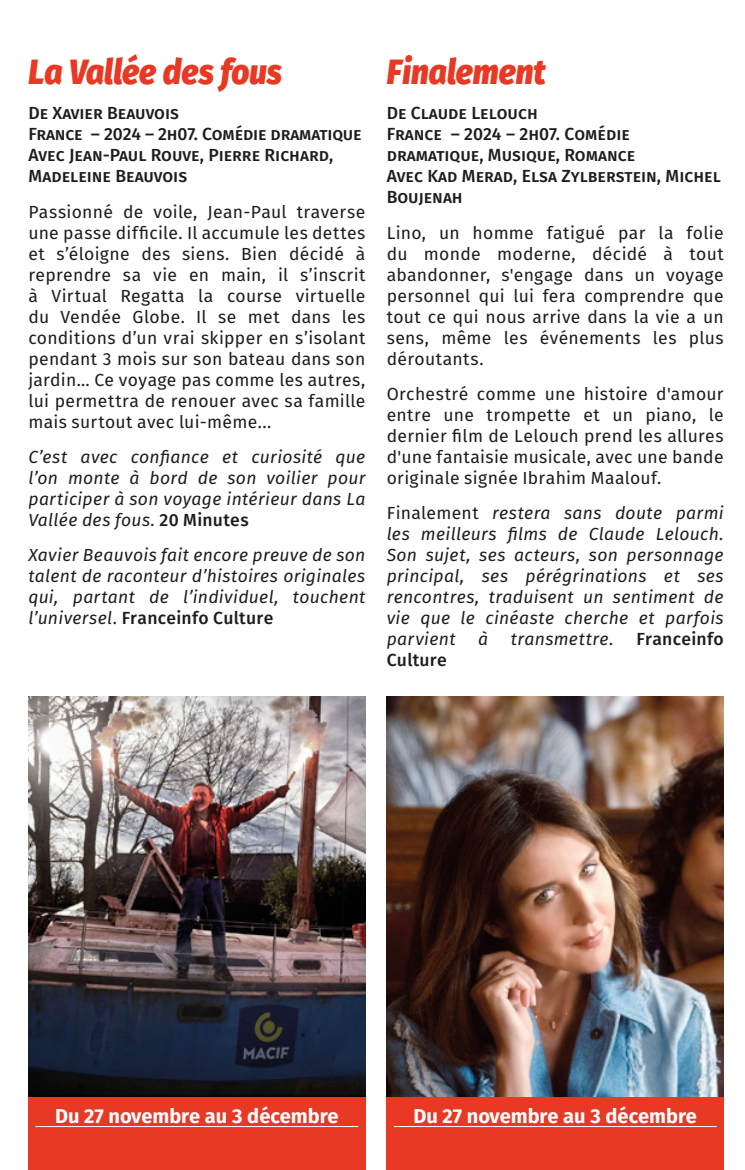
<style>
.page{position:relative;width:745px;height:1170px;background:#fff}
.page>*{position:absolute;margin:0;border:0;box-sizing:border-box;transform-origin:0 0}
._1_Titre{font:italic 800 35px "Fira Sans";color:#e73924;scale:.9 1}
._4_Horaires{font:700 20px "Fira Sans";color:#fff}
._3_Txt_c{font:17.5px/21px "Fira Sans";letter-spacing:.015em;color:#1d1d1b;text-align:justify}
._3_Txt_c-2{font:italic 17.5px/21px "Fira Sans";letter-spacing:.02em;color:#1d1d1b;text-align:justify}
._2_Distri{font:500 17.5px/21px "Fira Sans";color:#1d1d1b}
._3_Txt_c-3{font:500 17.5px "Fira Sans";color:#1d1d1b}
.s1{font-weight:500;font-style:normal}
.s2{font-style:normal}
</style>
<div class="page">
<div style="left:28px;top:1096px;width:337px;height:73px;background:#e73924"></div>
<hr style="left:35px;top:1125px;width:323px;height:1px;background:#fff">
<div style="left:386px;top:1096px;width:337px;height:73px;background:#e73924"></div>
<hr style="left:393px;top:1125px;width:323px;height:1px;background:#fff">
<img style="left:28px;top:696px;width:337px;height:400px">
<img style="left:386px;top:696px;width:337px;height:400px">
<p class="_1_Titre" style="left:28px;top:40px;width:283px">La Vallée des fous</p>
<p class="_2_Distri" style="left:28px;top:102px;width:152px">De Xavier Beauvois</p>
<p class="_2_Distri" style="left:28px;top:123px;width:334px">France – 2024 – 2h07. Comédie dramatique</p>
<p class="_2_Distri" style="left:28px;top:144px;width:306px">Avec Jean-Paul Rouve, Pierre Richard,<br>Madeleine Beauvois</p>
<p class="_3_Txt_c" style="left:28px;top:200px;width:338px">Passionné de voile, Jean-Paul traverse une passe difficile. Il accumule les dettes et s’éloigne des siens. Bien décidé à reprendre sa vie en main, il s’inscrit à Virtual Regatta la course virtuelle du Vendée Globe. Il se met dans les conditions d’un vrai skipper en s’isolant pendant 3 mois sur son bateau dans son jardin… Ce voyage pas comme les autres, lui permettra de renouer avec sa famille mais surtout avec lui-même...</p>
<p class="_3_Txt_c-2" style="left:28px;top:446px;width:338px">C’est avec confiance et curiosité que l’on monte à bord de son voilier pour participer à son voyage intérieur dans La Vallée des fous. <span class="s1">20 Minutes</span></p>
<p class="_3_Txt_c-2" style="left:28px;top:544px;width:338px">Xavier Beauvois fait encore preuve de son talent de raconteur d’histoires originales qui, partant de l’individuel, touchent l’universel<span class="s2">.</span> <span class="s1">Franceinfo Culture</span></p>
<p class="_1_Titre" style="left:386px;top:40px;width:178px">Finalement</p>
<p class="_2_Distri" style="left:386px;top:102px;width:152px">De Claude Lelouch</p>
<p class="_2_Distri" style="left:386px;top:123px;width:250px">France – 2024 – 2h07. Comédie dramatique, Musique, Romance</p>
<p class="_2_Distri" style="left:386px;top:165px;width:335px">Avec Kad Merad, Elsa Zylberstein, Michel<br>Boujenah</p>
<p class="_3_Txt_c" style="left:386px;top:221px;width:338px">Lino, un homme fatigué par la folie du monde moderne, décidé à tout abandonner, s'engage dans un voyage personnel qui lui fera comprendre que tout ce qui nous arrive dans la vie a un sens, même les événements les plus déroutants.</p>
<p class="_3_Txt_c" style="left:386px;top:383px;width:338px">Orchestré comme une histoire d'amour entre une trompette et un piano, le dernier film de Lelouch prend les allures d'une fantaisie musicale, avec une bande originale signée Ibrahim Maalouf.</p>
<p class="_3_Txt_c-2" style="left:386px;top:502px;width:338px"><span class="s2">Finalement</span> restera sans doute parmi les meilleurs films de Claude Lelouch.<br>Son sujet, ses acteurs, son personnage principal, ses pérégrinations et ses rencontres, traduisent un sentiment de vie que le cinéaste cherche et parfois parvient</p>
<p class="_3_Txt_c-2" style="left:478px;top:628px;width:11px">à</p>
<p class="_3_Txt_c-2" style="left:510px;top:628px;width:104px">transmettre.</p>
<p class="_3_Txt_c-3" style="left:636px;top:625px;width:88px">Franceinfo</p>
<p class="_3_Txt_c-3" style="left:386px;top:646px;width:62px">Culture</p>
<p class="_4_Horaires" style="left:55px;top:1098px;width:285px">Du 27 novembre au 3 décembre</p>
<p class="_4_Horaires" style="left:413px;top:1098px;width:285px">Du 27 novembre au 3 décembre</p>
</div>
